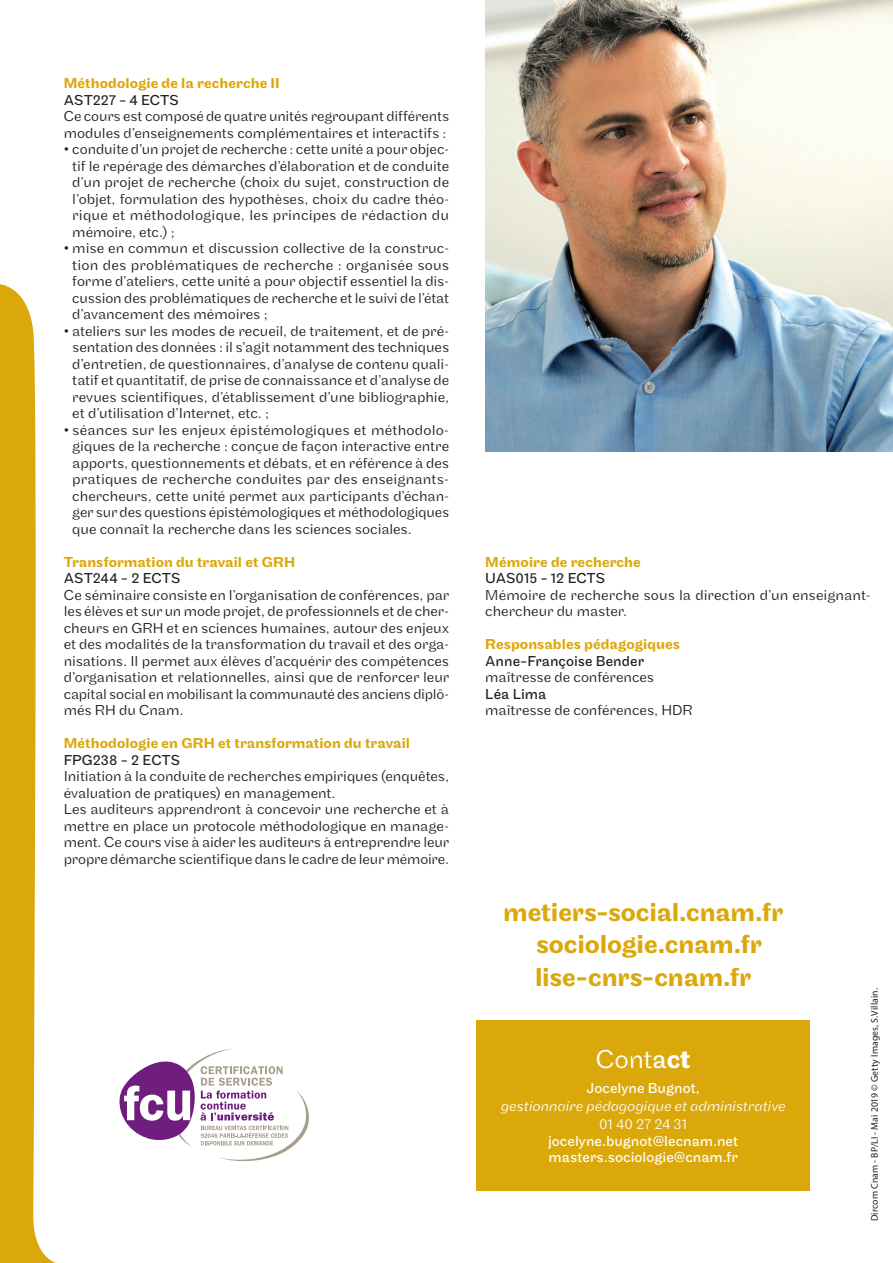
<style>
.page{position:relative;width:893px;height:1263px;background:#fff}
.page>*{position:absolute;margin:0;border:0;box-sizing:border-box;transform-origin:0 0}
.t1{font:500 27px "Maple";letter-spacing:-.005em;color:#dba80c}
.titre{font:300 27px "Maple";color:#fff}
.texte{font:300 15px/16.5px "Maple";letter-spacing:-.005em;color:#231f20;text-align:justify}
.texte-2{font:500 15px "Maple";letter-spacing:.005em;color:#dba80c}
.texte-3{font:15px "Maple";color:#231f20}
.texte-4{font:15px "Maple";letter-spacing:.005em;color:#fff}
.texte-5{font:italic 300 15px "Maple";letter-spacing:-.005em;color:#fff}
.texte-6{font:300 15px "Maple";color:#fff}
.t2{font:9.75px "Myriad Pro";letter-spacing:.015em;color:#231f20}
.s1{font-weight:400}
.s2{font-weight:500}
.s3{font-weight:700}
</style>
<div class="page">
<svg style="left:0;top:284px;width:56px;height:979px;fill:#dba80c"></svg>
<div style="left:476px;top:1020px;width:334px;height:170px;background:#dba80c"></div>
<svg style="left:119px;top:1049px;width:190px;height:113px"></svg>
<img style="left:485px;top:0;width:408px;height:452px">
<p class="texte-2" style="left:64px;top:75px;width:218px">Méthodologie de la recherche II</p>
<p class="texte-3" style="left:64px;top:91px;width:117px">AST227 - 4 ECTS</p>
<p class="texte" style="left:64px;top:108px;width:387px">Ce cours est composé de quatre unités regroupant différents modules d’enseignements complémentaires et interactifs :</p>
<p class="texte" style="left:72px;top:141px;width:378px;text-indent:-9px">• conduite d’un projet de recherche : cette unité a pour objec&shy;tif le repérage des démarches d’élaboration et de conduite d’un projet de recherche (choix du sujet, construction de l’objet, formulation des hypothèses, choix du cadre théo&shy;rique et méthodologique, les principes de rédaction du mémoire, etc.) ;</p>
<p class="texte" style="left:72px;top:240px;width:378px;text-indent:-9px">• mise en commun et discussion collective de la construc&shy;tion des problématiques de recherche : organisée sous forme d’ateliers, cette unité a pour objectif essentiel la dis&shy;cussion des problématiques de recherche et le suivi de l’état d’avancement des mémoires ;</p>
<p class="texte" style="left:72px;top:323px;width:378px;text-indent:-9px">• ateliers sur les modes de recueil, de traitement, et de pré&shy;sentation des données : il s’agit notamment des techniques d’entretien, de questionnaires, d’analyse de contenu quali&shy;tatif et quantitatif, de prise de connaissance et d’analyse de revues scientifiques, d’établissement d’une bibliographie, et d’utilisation d’Internet, etc. ;</p>
<p class="texte" style="left:72px;top:422px;width:378px;text-indent:-9px">• séances sur les enjeux épistémologiques et méthodolo&shy;giques de la recherche : conçue de façon interactive entre apports, questionnements et débats, et en référence à des pratiques de recherche conduites par des enseignants&shy;chercheurs, cette unité permet aux participants d’échan&shy;ger sur des questions épistémologiques et méthodologiques que connaît la recherche dans les sciences sociales.</p>
<p class="texte-2" style="left:64px;top:553px;width:233px">Transformation du travail et GRH</p>
<p class="texte-3" style="left:64px;top:570px;width:118px">AST244 - 2 ECTS</p>
<p class="texte" style="left:64px;top:587px;width:387px">Ce séminaire consiste en l’organisation de conférences, par les élèves et sur un mode projet, de professionnels et de cher&shy;cheurs en GRH et en sciences humaines, autour des enjeux et des modalités de la transformation du travail et des orga&shy;nisations. Il permet aux élèves d’acquérir des compétences d’organisation et relationnelles, ainsi que de renforcer leur capital social en mobilisant la communauté des anciens diplô&shy;més RH du Cnam.</p>
<p class="texte-2" style="left:64px;top:735px;width:348px">Méthodologie en GRH et transformation du travail</p>
<p class="texte-3" style="left:64px;top:751px;width:118px">FPG238 - 2 ECTS</p>
<p class="texte" style="left:64px;top:768px;width:387px">Initiation à la conduite de recherches empiriques (enquêtes, évaluation de pratiques) en management.</p>
<p class="texte" style="left:64px;top:801px;width:387px">Les auditeurs apprendront à concevoir une recherche et à mettre en place un protocole méthodologique en manage&shy;ment. Ce cours vise à aider les auditeurs à entreprendre leur propre démarche scientifique dans le cadre de leur mémoire.</p>
<p class="texte-2" style="left:485px;top:553px;width:157px">Mémoire de recherche</p>
<p class="texte-3" style="left:485px;top:570px;width:121px">UAS015 - 12 ECTS</p>
<p class="texte" style="left:485px;top:587px;width:387px">Mémoire de recherche sous la direction d’un enseignant&shy;chercheur du master.</p>
<p class="texte-2" style="left:485px;top:636px;width:196px">Responsables pédagogiques</p>
<p class="texte-3" style="left:485px;top:652px;width:160px">Anne-Françoise Bender</p>
<p class="texte" style="left:485px;top:669px;width:170px">maîtresse de conférences</p>
<p class="texte-3" style="left:485px;top:685px;width:62px">Léa Lima</p>
<p class="texte" style="left:485px;top:702px;width:209px">maîtresse de conférences, HDR</p>
<p class="t1" style="left:503px;top:896px;width:281px">metiers-social.cnam.fr</p>
<p class="t1" style="left:536px;top:929px;width:227px">sociologie.cnam.fr</p>
<p class="t1" style="left:535px;top:961px;width:218px">lise-cnrs-cnam.fr</p>
<p class="titre" style="left:596px;top:1044px;width:96px">Cont<span class="s1">a</span><span class="s2">c</span><span class="s3">t</span></p>
<p class="texte-4" style="left:586px;top:1080px;width:115px">Jocelyne Bugnot,</p>
<p class="texte-5" style="left:501px;top:1098px;width:286px">gestionnaire pédagogique et administrative</p>
<p class="texte-6" style="left:599px;top:1116px;width:89px">01 40 27 24 31</p>
<p class="texte-4" style="left:548px;top:1132px;width:192px">jocelyne.bugnot@lecnam.net</p>
<p class="texte-4" style="left:548px;top:1149px;width:191px">masters.sociologie@cnam.fr</p>
<p class="t2" style="left:869px;top:1221px;width:235px;rotate:-90deg">Dircom Cnam - BP/LI - Mai 2019 © Getty Images, S.Villain.</p>
</div>
